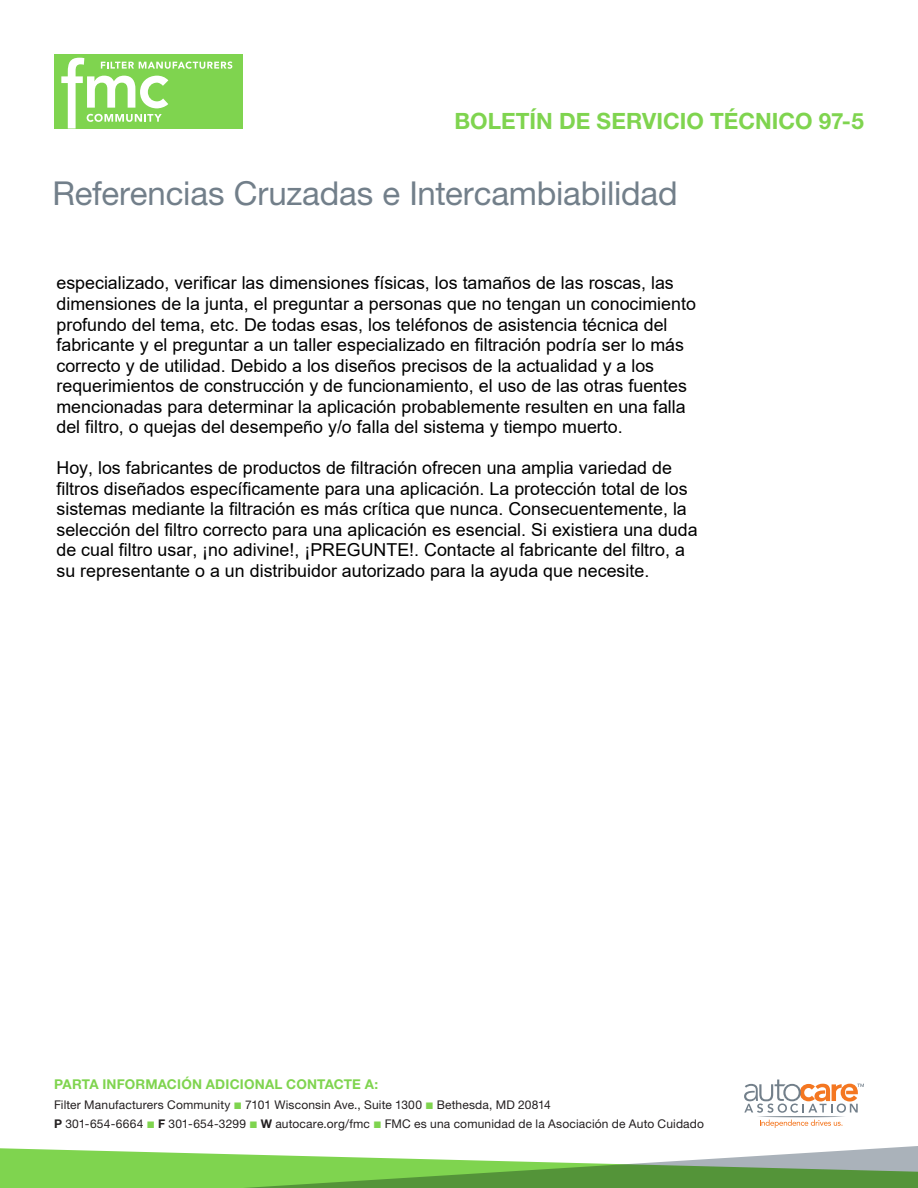
<style>
.page{position:relative;width:918px;height:1188px;background:#fff}
.page>*{position:absolute;margin:0;border:0;box-sizing:border-box;transform-origin:0 0}
.t1{font:33px "Helvetica Neue LT Std";letter-spacing:-.005em;color:#727f8a}
.body_copy{font:700 22.5px "Helvetica Neue LT Std";color:#7fd44f}
.t2{font:17.85px/20.5px "Arial";color:#000}
.subheads{font:700 13.5px "Helvetica Neue LT Std";letter-spacing:.015em;color:#7fd44f}
.subheads-2{font:12px "Helvetica Neue LT Std";letter-spacing:.015em;color:#231f20}
.s1{font-weight:700}
</style>
<div class="page">
<svg style="left:0;top:1146px;width:918px;height:42px"></svg>
<svg style="left:744px;top:1080px;width:120px;height:48px"></svg>
<div style="left:54px;top:54px;width:189px;height:75px;background:#7fd44f"></div>
<svg style="left:61px;top:58px;width:171px;height:71px"></svg>
<p class="body_copy" style="left:455px;top:107px;width:411px">BOLETÍN DE SERVICIO TÉCNICO 97-5</p>
<p class="t1" style="left:52px;top:174px;width:627px">Referencias Cruzadas e Intercambiabilidad</p>
<p class="t2" style="left:56px;top:273px;width:641px">especializado, verificar las dimensiones físicas, los tamaños de las roscas, las dimensiones de la junta, el preguntar a personas que no tengan un conocimiento profundo del tema, etc. De todas esas, los teléfonos de asistencia técnica del fabricante y el preguntar a un taller especializado en filtración podría ser lo más correcto y de utilidad. Debido a los diseños precisos de la actualidad y a los requerimientos de construcción y de funcionamiento, el uso de las otras fuentes mencionadas para determinar la aplicación probablemente resulten en una falla del filtro, o quejas del desempeño y/o falla del sistema y tiempo muerto.</p>
<p class="t2" style="left:56px;top:458px;width:643px">Hoy, los fabricantes de productos de filtración ofrecen una amplia variedad de filtros diseñados específicamente para una aplicación. La protección total de los sistemas mediante la filtración es más crítica que nunca. Consecuentemente, la selección del filtro correcto para una aplicación es esencial. Si existiera una duda de cual filtro usar, ¡no adivine!, ¡PREGUNTE!. Contacte al fabricante del filtro, a su representante o a un distribuidor autorizado para la ayuda que necesite.</p>
<p class="subheads" style="left:54px;top:1076px;width:326px">PARTA INFORMACIÓN ADICIONAL CONTACTE A:</p>
<p class="subheads-2" style="left:54px;top:1097px;width:498px">Filter Manufacturers Community 7101 Wisconsin Ave., Suite 1300 Bethesda, MD 20814</p>
<p class="subheads-2" style="left:54px;top:1117px;width:652px"><span class="s1">P</span> 301-654-6664 <span class="s1">F</span> 301-654-3299 <span class="s1">W</span> autocare.org/fmc FMC es una comunidad de la Asociación de Auto Cuidado</p>
</div>
